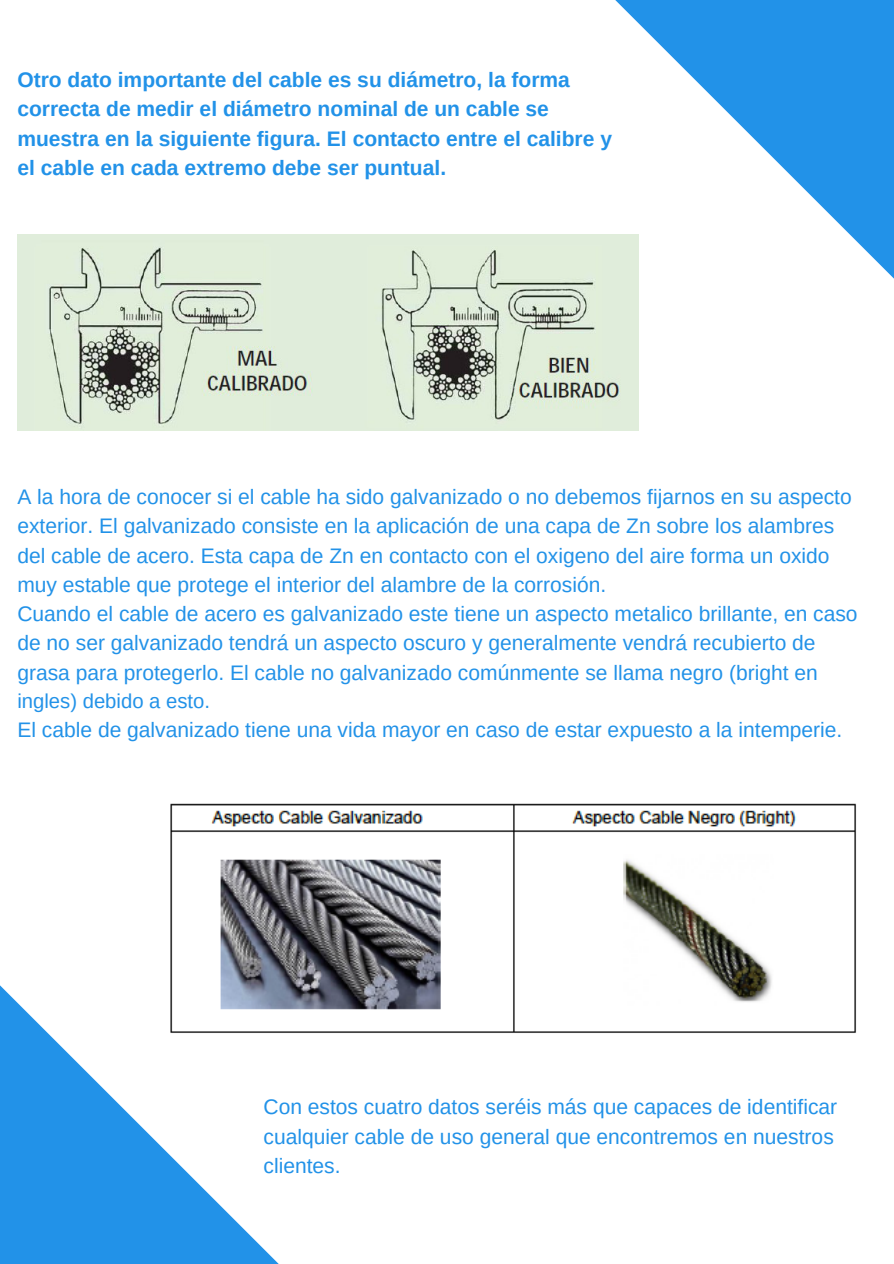
<style>
.page{position:relative;width:894px;height:1264px;background:#fff}
.page>*{position:absolute;margin:0;border:0;box-sizing:border-box;transform-origin:0 0}
.t1{font:21px/29.2px "Arimo";color:#2292e8}
.t2{font:700 21px/29.2px "Arimo";color:#2292e8}
.t3{font:20.25px "Arimo";color:#2292e8}
</style>
<div class="page">
<svg style="left:615px;top:0;width:278px;height:279px;fill:#2a96e8"></svg>
<svg style="left:0;top:985px;width:278px;height:278px;fill:#2292e8"></svg>
<img style="left:17px;top:235px;width:621px;height:196px">
<img style="left:151px;top:803px;width:705px;height:240px">
<p class="t2" style="left:17px;top:65px;width:596px">Otro dato importante del cable es su diámetro, la forma correcta de medir el diámetro nominal de un cable se muestra en la siguiente figura. El contacto entre el calibre y el cable en cada extremo debe ser puntual.</p>
<p class="t1" style="left:17px;top:482px;width:841px">A la hora de conocer si el cable ha sido galvanizado o no debemos fijarnos en su aspecto exterior. El galvanizado consiste en la aplicación de una capa de Zn sobre los alambres del cable de acero. Esta capa de Zn en contacto con el oxigeno del aire forma un oxido muy estable que protege el interior del alambre de la corrosión.<br>Cuando el cable de acero es galvanizado este tiene un aspecto metalico brillante, en caso de no ser galvanizado tendrá un aspecto oscuro y generalmente vendrá recubierto de grasa para protegerlo. El cable no galvanizado comúnmente se llama negro (bright en</p>
<p class="t3" style="left:17px;top:689px;width:194px">ingles) debido a esto.</p>
<p class="t1" style="left:17px;top:715px;width:826px">El cable de galvanizado tiene una vida mayor en caso de estar expuesto a la intemperie.</p>
<p class="t1" style="left:263px;top:1092px;width:575px">Con estos cuatro datos seréis más que capaces de identificar cualquier cable de uso general que encontremos en nuestros clientes.</p>
</div>
